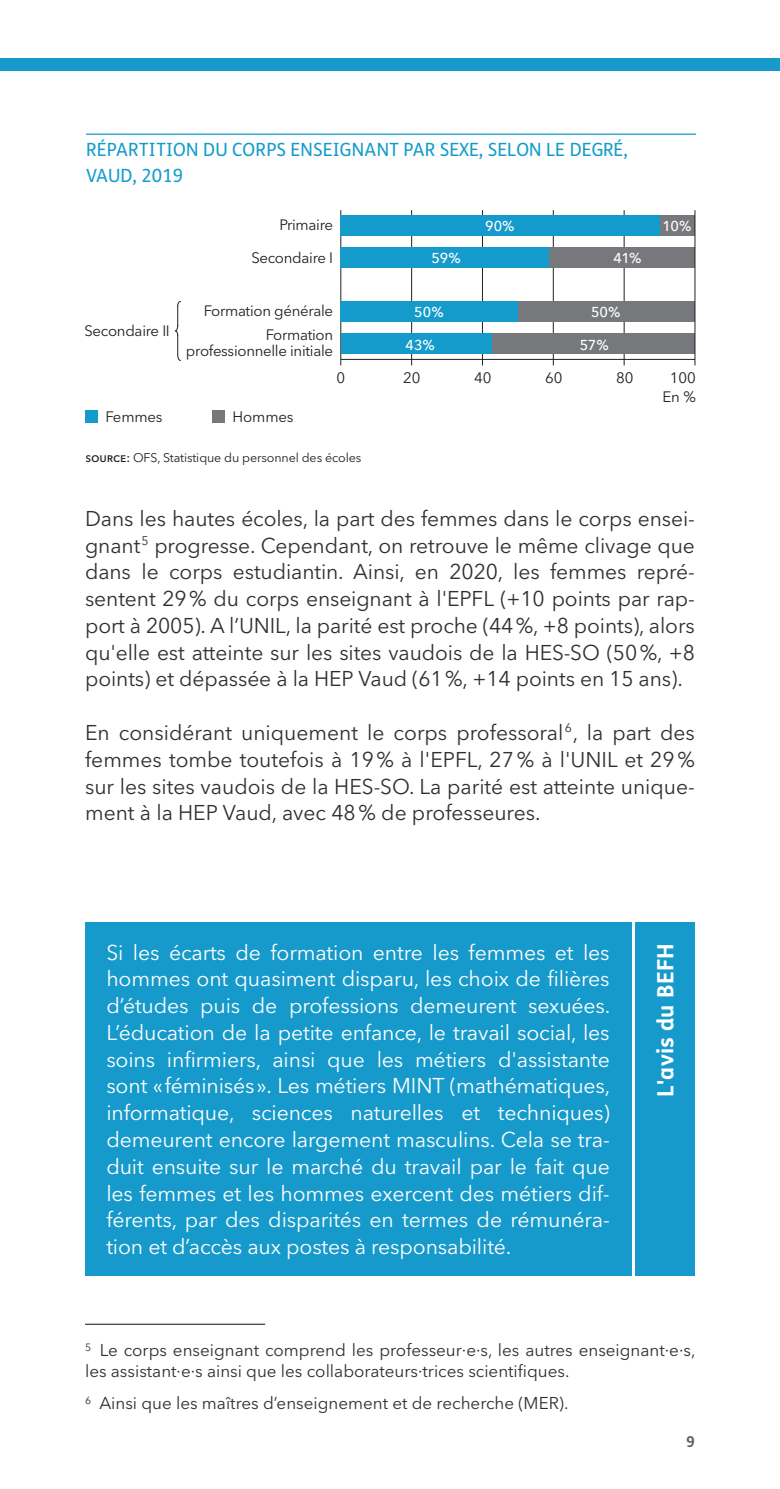
<style>
.page{position:relative;width:780px;height:1489px;background:#fff}
.page>*{position:absolute;margin:0;border:0;box-sizing:border-box;transform-origin:0 0}
.t1{font:700 22.5px "FS Me";letter-spacing:.01em;color:#fff}
.t2{font:21.25px/26.8px "Avenir Next LT Pro";letter-spacing:-.005em;color:#312f30;text-align:justify}
.t3{font:21.25px/26.8px "Avenir Next LT Pro";letter-spacing:-.005em;color:#fff;text-align:justify}
.t4{font:18.25px/26.8px "FS Me";letter-spacing:.005em;color:#139bcb}
.t5{font:17px/21px "Avenir Next LT Pro";color:#312f30}
.t6{font:15px/24.2px "Avenir Next LT Pro";letter-spacing:-.02em;color:#231f20;text-align:right}
.t7{font:700 15px "FS Me";color:#636366}
.t8{font:500 14.25px "Avenir Next LT Pro";letter-spacing:-.01em;color:#fff}
.t9{font:12.5px "Avenir Next LT Pro";letter-spacing:-.01em;color:#231f20}
.s1{font-weight:500}
</style>
<div class="page">
<hr style="left:85px;top:1323px;width:180px;height:1px;background:#3e3e3f">
<div style="left:85px;top:922px;width:546px;height:353px;background:#169acb"></div>
<div style="left:635px;top:922px;width:59px;height:353px;background:#169acb"></div>
<div style="left:0;top:58px;width:780px;height:13px;background:#169acb"></div>
<hr style="left:86px;top:133px;width:610px;height:2px;background:#139bcb">
<div style="left:85px;top:410px;width:12px;height:12px;background:#139bcb"></div>
<div style="left:212px;top:410px;width:13px;height:12px;background:#76787b"></div>
<hr style="left:623px;top:210px;width:1px;height:155px;background:#231f20">
<hr style="left:553px;top:210px;width:1px;height:155px;background:#231f20">
<hr style="left:341px;top:359px;width:354px;height:1px;background:#231f20">
<hr style="left:482px;top:210px;width:1px;height:155px;background:#231f20">
<hr style="left:411px;top:210px;width:1px;height:155px;background:#231f20">
<hr style="left:340px;top:210px;width:1px;height:155px;background:#231f20">
<div style="left:660px;top:215px;width:35px;height:20px;background:#76787b"></div>
<div style="left:549px;top:247px;width:146px;height:21px;background:#76787b"></div>
<div style="left:518px;top:301px;width:177px;height:21px;background:#76787b"></div>
<div style="left:491px;top:334px;width:204px;height:20px;background:#76787b"></div>
<div style="left:341px;top:215px;width:319px;height:20px;background:#159bcb"></div>
<div style="left:341px;top:247px;width:208px;height:21px;background:#159bcb"></div>
<div style="left:341px;top:301px;width:177px;height:21px;background:#159bcb"></div>
<div style="left:341px;top:334px;width:150px;height:20px;background:#159bcb"></div>
<hr style="left:694px;top:210px;width:1px;height:155px;background:#231f20">
<svg style="left:174px;top:301px;width:7px;height:60px"></svg>
<p class="t4" style="left:86px;top:135px;width:543px">RÉPARTITION DU CORPS ENSEIGNANT PAR SEXE, SELON LE DEGRÉ,<br>VAUD, 2019</p>
<p class="t6" style="left:279px;top:212px;width:55px">Primaire</p>
<p class="t6" style="left:251px;top:245px;width:83px">Secondaire I</p>
<p class="t8" style="left:485px;top:217px;width:31px">90%</p>
<p class="t8" style="left:431px;top:250px;width:31px">59%</p>
<p class="t8" style="left:613px;top:250px;width:29px">41%</p>
<p class="t6" style="left:84px;top:318px;width:87px">Secondaire II</p>
<p class="t6" style="left:204px;top:298px;width:131px">Formation générale<br>Formation</p>
<p class="t6" style="left:186px;top:339px;width:149px">professionnelle initiale</p>
<p class="t8" style="left:414px;top:303px;width:31px">50%</p>
<p class="t8" style="left:591px;top:303px;width:31px">50%</p>
<p class="t8" style="left:405px;top:336px;width:31px">43%</p>
<p class="t8" style="left:579px;top:336px;width:31px">57%</p>
<p class="t8" style="left:662px;top:217px;width:30px">10%</p>
<p class="t6" style="left:105px;top:405px;width:59px">Femmes</p>
<p class="t6" style="left:233px;top:405px;width:62px">Hommes</p>
<p class="t6" style="left:336px;top:366px;width:10px">0</p>
<p class="t6" style="left:403px;top:366px;width:19px">20</p>
<p class="t6" style="left:474px;top:366px;width:19px">40</p>
<p class="t6" style="left:545px;top:366px;width:19px">60</p>
<p class="t6" style="left:616px;top:366px;width:19px">80</p>
<p class="t6" style="left:662px;top:368px;width:35px;line-height:18.8px;text-align:center">100<br>En %</p>
<p class="t9" style="left:85px;top:450px;width:277px"><span class="s1">source:</span> OFS, Statistique du personnel des écoles</p>
<p class="t2" style="left:85px;top:505px;width:611px">Dans les hautes écoles, la part des femmes dans le corps ensei&shy;gnant<sup>5</sup> progresse. Cependant, on retrouve le même clivage que dans le corps estudiantin. Ainsi, en 2020, les femmes repré&shy;sentent 29% du corps enseignant à l'EPFL (+10 points par rap&shy;port à 2005). A l’UNIL, la parité est proche (44%, +8 points), alors qu'elle est atteinte sur les sites vaudois de la HES-SO (50%, +8 points) et dépassée à la HEP Vaud (61%, +14 points en 15 ans).</p>
<p class="t2" style="left:85px;top:719px;width:611px">En considérant uniquement le corps professoral<sup>6</sup>, la part des femmes tombe toutefois à 19% à l'EPFL, 27% à l'UNIL et 29% sur les sites vaudois de la HES-SO. La parité est atteinte unique&shy;ment à la HEP Vaud, avec 48% de professeures.</p>
<p class="t3" style="left:106px;top:938px;width:505px">Si les écarts de formation entre les femmes et les hommes ont quasiment disparu, les choix de filières d’études puis de professions demeurent sexuées.<br>L’éducation de la petite enfance, le travail social, les soins infirmiers, ainsi que les métiers d'assistante sont «féminisés». Les métiers MINT (mathématiques, informatique, sciences naturelles et techniques) demeurent encore largement masculins. Cela se tra&shy;duit ensuite sur le marché du travail par le fait que les femmes et les hommes exercent des métiers dif&shy;férents, par des disparités en termes de rémunéra&shy;tion et d’accès aux postes à responsabilité.</p>
<p class="t1" style="left:648px;top:1096px;width:155px;rotate:-90deg">L'avis du BEFH</p>
<p class="t5" style="left:85px;top:1339px;width:611px"><sup>5</sup> Le corps enseignant comprend les professeur∙e∙s, les autres enseignant∙e∙s, les assistant∙e∙s ainsi que les collaborateurs∙trices scientifiques.</p>
<p class="t5" style="left:85px;top:1392px;width:485px"><sup>6</sup> Ainsi que les maîtres d’enseignement et de recherche (MER).</p>
<p class="t7" style="left:686px;top:1429px;width:10px">9</p>
</div>
